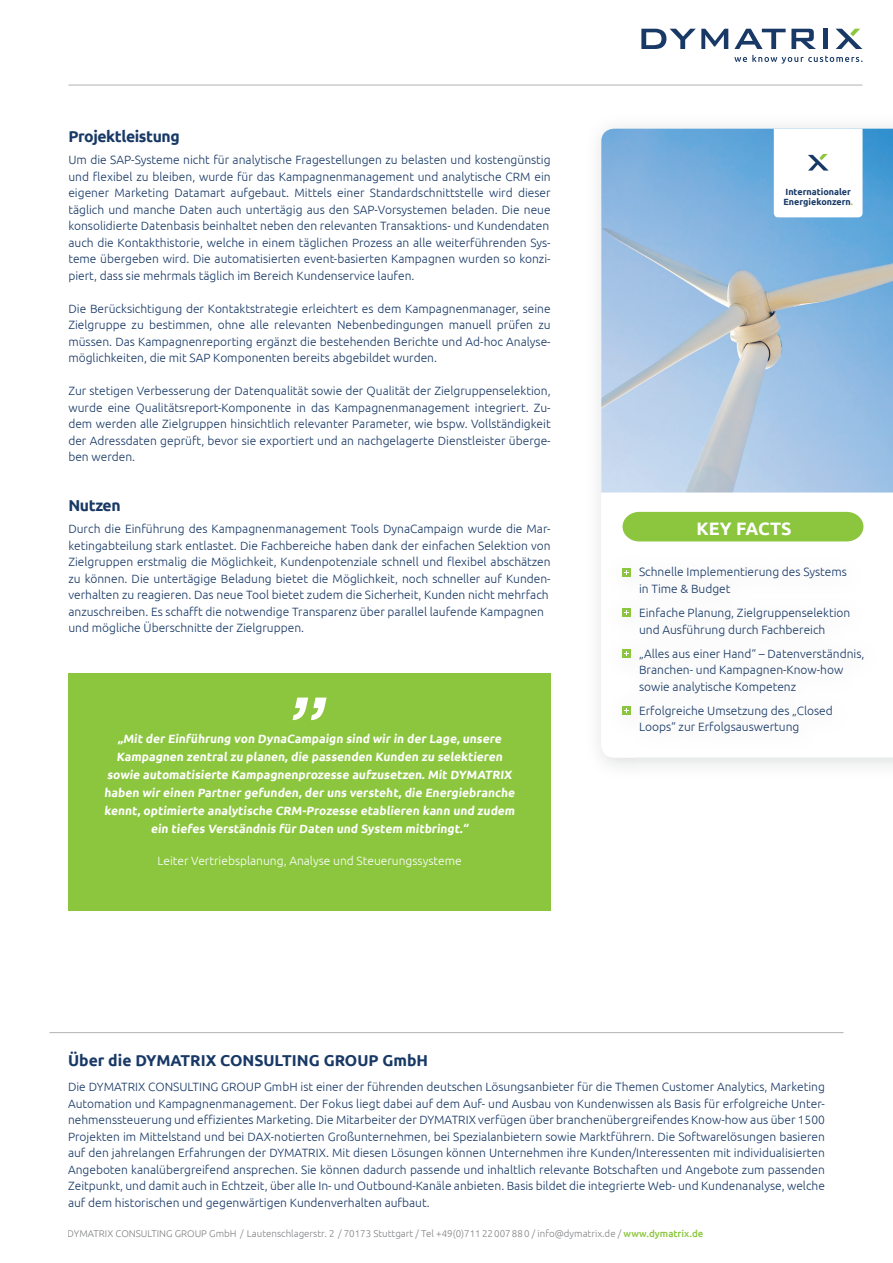
<style>
.page{position:relative;width:893px;height:1263px;background:#fff}
.page>*{position:absolute;margin:0;border:0;box-sizing:border-box;transform-origin:0 0}
.t1{font:700 18px "Ubuntu";color:#fff}
.t2{font:700 15.75px "Ubuntu";color:#183966}
.t3{font:700 15.75px "Ubuntu";letter-spacing:-.02em;color:#183966}
.t4{font:300 12px/16.5px "Ubuntu";color:#183966}
.t5{font:700 12px/18px "Ubuntu";color:#fff;text-align:center}
.t6{font:300 12px "Ubuntu";color:#fff}
.t7{font:300 9.75px "Ubuntu";color:#808285}
.t8{font:700 9px/10.5px "Ubuntu";color:#183966}
.s1{color:#8bc63e}
.s2{font-weight:500;color:#8bc63e}
</style>
<div class="page">
<img style="left:598px;top:126px;width:295px;height:38px">
<svg style="left:601px;top:492px;width:292px;height:265px"></svg>
<img style="left:607px;top:553px;width:275px;height:200px">
<svg style="left:622px;top:568px;width:9px;height:8px"></svg>
<svg style="left:622px;top:608px;width:9px;height:9px"></svg>
<svg style="left:622px;top:649px;width:9px;height:8px"></svg>
<svg style="left:622px;top:706px;width:9px;height:8px"></svg>
<div style="left:622px;top:512px;width:241px;height:29px;background:#8bc63e"></div>
<img style="left:601px;top:129px;width:292px;height:363px">
<svg style="left:734px;top:55px;width:128px;height:9px"></svg>
<svg style="left:641px;top:29px;width:87px;height:20px"></svg>
<svg style="left:734px;top:29px;width:82px;height:20px"></svg>
<div style="left:823px;top:29px;width:5px;height:20px;background:#183966"></div>
<svg style="left:836px;top:29px;width:26px;height:20px"></svg>
<hr style="left:68px;top:85px;width:794px;height:1px;background:#b2b3b7">
<div style="left:68px;top:673px;width:483px;height:237px;background:#8bc63e"></div>
<svg style="left:293px;top:697px;width:34px;height:23px"></svg>
<svg style="left:774px;top:129px;width:88px;height:88px"></svg>
<hr style="left:49px;top:1032px;width:794px;height:1px;background:#b2b3b7">
<h2 class="t3" style="left:68px;top:127px;width:113px">Projektleistung</h2>
<p class="t4" style="left:68px;top:152px;width:484px;text-align:justify">Um die SAP-Systeme nicht für analytische Fragestellungen zu belasten und kostengünstig und flexibel zu bleiben, wurde für das Kampagnenmanagement und analytische CRM ein eigener Marketing Datamart aufgebaut. Mittels einer Standardschnittstelle wird dieser täglich und manche Daten auch untertägig aus den SAP-Vorsystemen beladen. Die neue konsolidierte Datenbasis beinhaltet neben den relevanten Transaktions- und Kundendaten auch die Kontakthistorie, welche in einem täglichen Prozess an alle weiterführenden Sys&shy;teme übergeben wird. Die automatisierten event-basierten Kampagnen wurden so konzi&shy;piert, dass sie mehrmals täglich im Bereich Kundenservice laufen.</p>
<p class="t4" style="left:68px;top:300px;width:484px;text-align:justify">Die Berücksichtigung der Kontaktstrategie erleichtert es dem Kampagnenmanager, seine Zielgruppe zu bestimmen, ohne alle relevanten Nebenbedingungen manuell prüfen zu müssen. Das Kampagnenreporting ergänzt die bestehenden Berichte und Ad-hoc Analyse&shy;möglichkeiten, die mit SAP Komponenten bereits abgebildet wurden.</p>
<p class="t4" style="left:68px;top:383px;width:484px;text-align:justify">Zur stetigen Verbesserung der Datenqualität sowie der Qualität der Zielgruppenselektion, wurde eine Qualitätsreport-Komponente in das Kampagnenmanagement integriert. Zu&shy;dem werden alle Zielgruppen hinsichtlich relevanter Parameter, wie bspw. Vollständigkeit der Adressdaten geprüft, bevor sie exportiert und an nachgelagerte Dienstleister überge&shy;ben werden.</p>
<h2 class="t3" style="left:68px;top:496px;width:54px">Nutzen</h2>
<p class="t4" style="left:68px;top:520px;width:484px">Durch die Einführung des Kampagnenmanagement Tools DynaCampaign wurde die Mar&shy;ketingabteilung stark entlastet. Die Fachbereiche haben dank der einfachen Selektion von Zielgruppen erstmalig die Möglichkeit, Kundenpotenziale schnell und flexibel abschätzen zu können. Die untertägige Beladung bietet die Möglichkeit, noch schneller auf Kunden&shy;verhalten zu reagieren. Das neue Tool bietet zudem die Sicherheit, Kunden nicht mehrfach anzuschreiben. Es schafft die notwendige Transparenz über parallel laufende Kampagnen und mögliche Überschnitte der Zielgruppen.</p>
<p class="t5" style="left:104px;top:730px;width:414px">„Mit der Einführung von DynaCampaign sind wir in der Lage, unsere Kampagnen zentral zu planen, die passenden Kunden zu selektieren sowie automatisierte Kampagnenprozesse aufzusetzen. Mit DYMATRIX haben wir einen Partner gefunden, der uns versteht, die Energiebranche kennt, optimierte analytische CRM-Prozesse etablieren kann und zudem ein tiefes Verständnis für Daten und System mitbringt.“</p>
<p class="t6" style="left:157px;top:853px;width:306px">Leiter Vertriebsplanung, Analyse und Steuerungssysteme</p>
<p class="t8" style="left:783px;top:186px;width:71px">Internationaler<br>Energiekonzern<span class="s1">.</span></p>
<h1 class="t1" style="left:697px;top:518px;width:97px">KEY FACTS</h1>
<p class="t4" style="left:639px;top:564px;width:209px">Schnelle Implementierung des Systems in Time &amp; Budget</p>
<p class="t4" style="left:639px;top:604px;width:213px">Einfache Planung, Zielgruppenselektion und Ausführung durch Fachbereich</p>
<p class="t4" style="left:639px;top:645px;width:227px">„Alles aus einer Hand“ – Datenverständnis,<br>Branchen- und Kampagnen-Know-how sowie analytische Kompetenz</p>
<p class="t4" style="left:639px;top:702px;width:195px">Erfolgreiche Umsetzung des „Closed<br>Loops“ zur Erfolgsauswertung</p>
<h2 class="t2" style="left:68px;top:1050px;width:362px">Über die DYMATRIX CONSULTING GROUP GmbH</h2>
<p class="t4" style="left:68px;top:1078px;width:758px;text-align:justify">Die DYMATRIX CONSULTING GROUP GmbH ist einer der führenden deutschen Lösungsanbieter für die Themen Customer Analytics, Marketing Automation und Kampagnenmanagement. Der Fokus liegt dabei auf dem Auf- und Ausbau von Kundenwissen als Basis für erfolgreiche Unter&shy;nehmenssteuerung und effizientes Marketing. Die Mitarbeiter der DYMATRIX verfügen über branchenübergreifendes Know-how aus über 1500<br>Projekten im Mittelstand und bei DAX-notierten Großunternehmen, bei Spezialanbietern sowie Marktführern. Die Softwarelösungen basieren auf den jahrelangen Erfahrungen der DYMATRIX. Mit diesen Lösungen können Unternehmen ihre Kunden/Interessenten mit individualisierten Angeboten kanalübergreifend ansprechen. Sie können dadurch passende und inhaltlich relevante Botschaften und Angebote zum passenden Zeitpunkt, und damit auch in Echtzeit, über alle In- und Outbound-Kanäle anbieten. Basis bildet die integrierte Web- und Kundenanalyse, welche auf dem historischen und gegenwärtigen Kundenverhalten aufbaut.</p>
<p class="t7" style="left:67px;top:1227px;width:638px">DYMATRIX CONSULTING GROUP GmbH / Lautenschlagerstr. 2 / 70173 Stuttgart / Tel +49(0)711 22 007 88 0 / info@dymatrix.de / <span class="s2">www.dymatrix.de</span></p>
</div>
